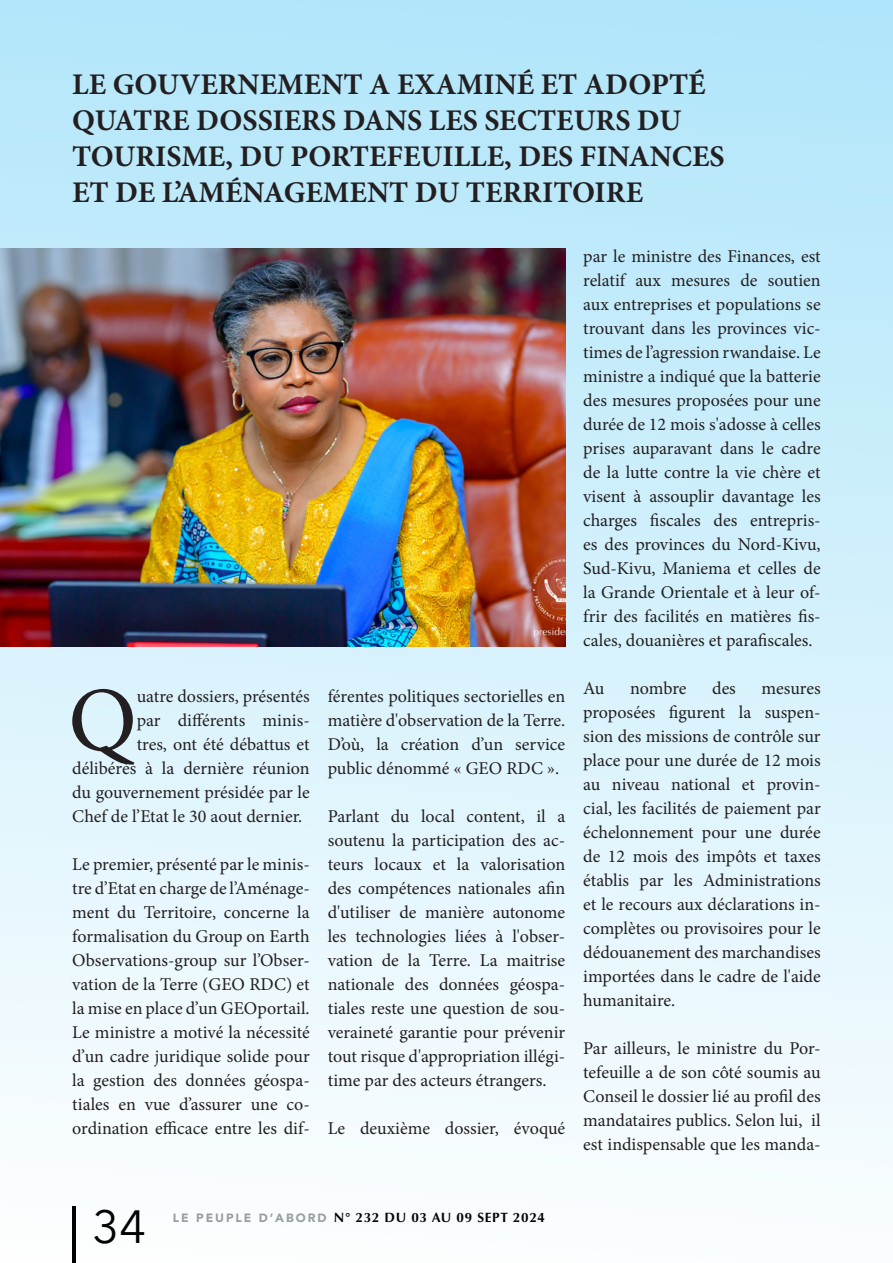
<style>
.page{position:relative;width:893px;height:1263px;background:#fff}
.page>*{position:absolute;margin:0;border:0;box-sizing:border-box;transform-origin:0 0}
.Texte_de_titre-_Alig{font:91.8px "Minion Pro";color:#231f20}
.t1{font:46.5px "Avenir Next";color:#000}
.Texte_de_titre-_Alig-2{font:700 30px "Minion Pro";color:#231f20}
.Texte_de_titre-_Alig-3{font:18px/24px "Minion Pro";color:#231f20;text-align:justify}
.t2{font:700 13.5px "Optima";letter-spacing:.05em;color:#000}
.s1{font-family:"Avenir";font-weight:900;font-size:12px;color:#9b9da0}
</style>
<div class="page">
<div style="left:0;top:0;width:893px;height:1263px;background:linear-gradient(to bottom,#b0e5f9,#fcfdfe)"></div>
<img style="left:0;top:249px;width:565px;height:397px">
<p class="Texte_de_titre-_Alig-2" style="left:72px;top:63px;width:635px">LE GOUVERNEMENT A EXAMINÉ ET ADOPTÉ</p>
<p class="Texte_de_titre-_Alig-2" style="left:72px;top:99px;width:611px">QUATRE DOSSIERS DANS LES SECTEURS DU</p>
<p class="Texte_de_titre-_Alig-2" style="left:72px;top:135px;width:654px">TOURISME, DU PORTEFEUILLE, DES FINANCES</p>
<p class="Texte_de_titre-_Alig-2" style="left:72px;top:171px;width:572px">ET DE L’AMÉNAGEMENT DU TERRITOIRE</p>
<p class="Texte_de_titre-_Alig" style="left:68px;top:659px;width:70px">Q</p>
<p class="Texte_de_titre-_Alig-3" style="left:137px;top:684px;width:175px">uatre dossiers, présentés</p>
<p class="Texte_de_titre-_Alig-3" style="left:137px;top:708px;width:175px">par différents minis-</p>
<p class="Texte_de_titre-_Alig-3" style="left:137px;top:732px;width:175px">tres, ont été débattus et</p>
<p class="Texte_de_titre-_Alig-3" style="left:72px;top:756px;width:239px">délibérés à la dernière réunion</p>
<p class="Texte_de_titre-_Alig-3" style="left:72px;top:780px;width:239px">du gouvernement présidée par le</p>
<p class="Texte_de_titre-_Alig-3" style="left:72px;top:804px;width:232px">Chef de l’Etat le 30 aout dernier.</p>
<p class="Texte_de_titre-_Alig-3" style="left:72px;top:852px;width:239px">Le premier, présenté par le minis&shy;tre d’Etat en charge de l’Aménage&shy;ment du Territoire, concerne la formalisation du Group on Earth Observations-group sur l’Obser&shy;vation de la Terre (GEO RDC) et la mise en place d’un GEOportail.<br>Le ministre a motivé la nécessité d’un cadre juridique solide pour la gestion des données géospa&shy;tiales en vue d’assurer une co&shy;ordination efficace entre les dif-</p>
<p class="Texte_de_titre-_Alig-3" style="left:328px;top:684px;width:239px">férentes politiques sectorielles en matière d'observation de la Terre.<br>D’où, la création d’un service public dénommé « GEO RDC ».</p>
<p class="Texte_de_titre-_Alig-3" style="left:328px;top:804px;width:239px">Parlant du local content, il a soutenu la participation des ac&shy;teurs locaux et la valorisation des compétences nationales afin d'utiliser de manière autonome les technologies liées à l'obser&shy;vation de la Terre. La maitrise nationale des données géospa&shy;tiales reste une question de sou&shy;veraineté garantie pour prévenir tout risque d'appropriation illégi&shy;time par des acteurs étrangers.</p>
<p class="Texte_de_titre-_Alig-3" style="left:328px;top:1116px;width:239px">Le deuxième dossier, évoqué</p>
<p class="Texte_de_titre-_Alig-3" style="left:583px;top:244px;width:239px">par le ministre des Finances, est relatif aux mesures de soutien aux entreprises et populations se trouvant dans les provinces vic&shy;times de l’agression rwandaise. Le ministre a indiqué que la batterie des mesures proposées pour une durée de 12 mois s'adosse à celles prises auparavant dans le cadre de la lutte contre la vie chère et visent à assouplir davantage les charges fiscales des entrepris&shy;es des provinces du Nord-Kivu, Sud-Kivu, Maniema et celles de la Grande Orientale et à leur of&shy;frir des facilités en matières fis&shy;cales, douanières et parafiscales.</p>
<p class="Texte_de_titre-_Alig-3" style="left:583px;top:676px;width:23px">Au</p>
<p class="Texte_de_titre-_Alig-3" style="left:630px;top:676px;width:58px">nombre</p>
<p class="Texte_de_titre-_Alig-3" style="left:712px;top:676px;width:25px">des</p>
<p class="Texte_de_titre-_Alig-3" style="left:583px;top:676px;width:239px;text-indent:178px">mesures proposées figurent la suspen&shy;sion des missions de contrôle sur place pour une durée de 12 mois au niveau national et provin&shy;cial, les facilités de paiement par échelonnement pour une durée de 12 mois des impôts et taxes établis par les Administrations et le recours aux déclarations in&shy;complètes ou provisoires pour le dédouanement des marchandises importées dans le cadre de l'aide humanitaire.</p>
<p class="Texte_de_titre-_Alig-3" style="left:583px;top:1036px;width:239px">Par ailleurs, le ministre du Por&shy;tefeuille a de son côté soumis au Conseil le dossier lié au profil des mandataires publics. Selon lui, il est indispensable que les manda-</p>
<h2 class="t1" style="left:92px;top:1187px;width:55px">34</h2>
<p class="t2" style="left:173px;top:1210px;width:374px"><span class="s1">LE PEUPLE D’ABORD</span> N° 232 DU 03 AU 09 SEPT 2024</p>
</div>
